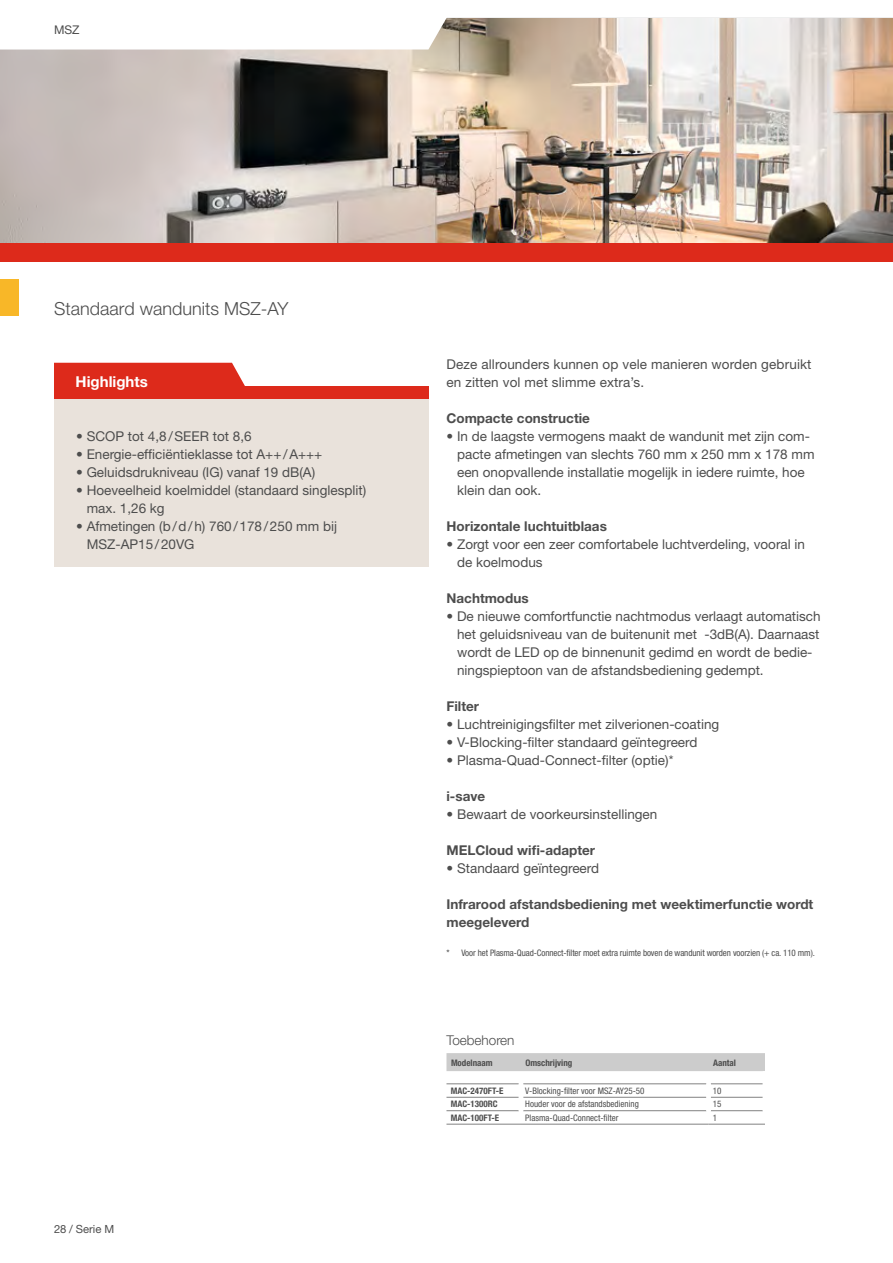
<style>
.page{position:relative;width:893px;height:1263px;background:#fff}
.page>*{position:absolute;margin:0;border:0;box-sizing:border-box;transform-origin:0 0}
.t1{font:300 18px "Helvetica Neue LT Pro";color:#4d4d4d}
.t2{font:700 15px "Helvetica Neue LT Pro";color:#fff}
.t3{font:13.5px/18px "Helvetica Neue LT Pro";color:#4d4d4d}
.t4{font:700 13.5px/18px "Helvetica Neue LT Pro";color:#4d4d4d}
.t5{font:300 13.5px "Helvetica Neue LT Pro";color:#4d4d4d}
.t6{font:12px "Helvetica Neue LT Pro";color:#4d4d4d}
.t7{font:11.25px "Helvetica Neue LT Pro";color:#4d4d4d}
.t8{font:condensed 9px "Helvetica Neue LT Pro";letter-spacing:-.01em;color:#4d4d4d}
.t9{font:700 condensed 9px "Helvetica Neue LT Pro";color:#4d4d4d}
</style>
<div class="page">
<img style="left:0;top:18px;width:893px;height:225px">
<svg style="left:0;top:17px;width:457px;height:33px"></svg>
<div style="left:0;top:243px;width:893px;height:18px;background:#dd2a1b"></div>
<div style="left:0;top:279px;width:18px;height:36px;background:#f8b728"></div>
<div style="left:54px;top:399px;width:374px;height:168px;background:#e9e2db"></div>
<div style="left:54px;top:363px;width:191px;height:24px;background:#dd2a1b"></div>
<div style="left:54px;top:387px;width:374px;height:12px;background:#dd2a1b"></div>
<div style="left:446px;top:1053px;width:319px;height:18px;background:#ccc"></div>
<hr style="left:446px;top:1083px;width:73px;height:1px;background:#828282">
<hr style="left:523px;top:1083px;width:183px;height:1px;background:#828282">
<hr style="left:711px;top:1083px;width:52px;height:1px;background:#828282">
<hr style="left:446px;top:1097px;width:73px;height:1px;background:#828282">
<hr style="left:523px;top:1097px;width:183px;height:1px;background:#828282">
<hr style="left:711px;top:1097px;width:52px;height:1px;background:#828282">
<hr style="left:446px;top:1110px;width:73px;height:1px;background:#828282">
<hr style="left:523px;top:1110px;width:183px;height:1px;background:#828282">
<hr style="left:711px;top:1110px;width:52px;height:1px;background:#828282">
<hr style="left:446px;top:1124px;width:75px;height:1px;background:#828282">
<hr style="left:521px;top:1124px;width:188px;height:1px;background:#828282">
<hr style="left:709px;top:1124px;width:56px;height:1px;background:#828282">
<p class="t6" style="left:54px;top:23px;width:27px">MSZ</p>
<h1 class="t1" style="left:54px;top:298px;width:236px">Standaard wandunits MSZ-AY</h1>
<p class="t2" style="left:76px;top:372px;width:74px">Highlights</p>
<p class="t3" style="left:76px;top:427px;width:177px">• SCOP tot 4,8 / SEER tot 8,6</p>
<p class="t3" style="left:76px;top:445px;width:248px">• Energie-efficiëntieklasse tot A++ / A+++</p>
<p class="t3" style="left:76px;top:463px;width:241px">• Geluidsdrukniveau (IG) vanaf 19 dB(A)</p>
<p class="t3" style="left:87px;top:481px;width:281px;text-indent:-11px">• Hoeveelheid koelmiddel (standaard singlesplit) max. 1,26 kg</p>
<p class="t3" style="left:87px;top:517px;width:252px;text-indent:-11px">• Afmetingen (b / d / h) 760 / 178 / 250 mm bij<br>MSZ-AP15 / 20VG</p>
<p class="t7" style="left:54px;top:1222px;width:62px">28 / Serie M</p>
<p class="t3" style="left:446px;top:355px;width:366px">Deze allrounders kunnen op vele manieren worden gebruikt en zitten vol met slimme extra’s.</p>
<p class="t4" style="left:446px;top:409px;width:145px">Compacte constructie</p>
<p class="t3" style="left:457px;top:427px;width:359px;text-indent:-11px">• In de laagste vermogens maakt de wandunit met zĳn com&shy;pacte afmetingen van slechts 760 mm x 250 mm x 178 mm een onopvallende installatie mogelĳk in iedere ruimte, hoe klein dan ook.</p>
<p class="t4" style="left:446px;top:517px;width:162px">Horizontale luchtuitblaas</p>
<p class="t3" style="left:457px;top:535px;width:349px;text-indent:-11px">• Zorgt voor een zeer comfortabele luchtverdeling, vooral in de koelmodus</p>
<p class="t4" style="left:446px;top:589px;width:84px">Nachtmodus</p>
<p class="t3" style="left:457px;top:607px;width:365px;text-indent:-11px">• De nieuwe comfortfunctie nachtmodus verlaagt automatisch het geluidsniveau van de buitenunit met -3dB(A). Daarnaast wordt de LED op de binnenunit gedimd en wordt de bedie&shy;ningspieptoon van de afstandsbediening gedempt.</p>
<p class="t4" style="left:446px;top:697px;width:34px">Filter</p>
<p class="t3" style="left:446px;top:715px;width:274px">• Luchtreinigingsfilter met zilverionen-coating</p>
<p class="t3" style="left:446px;top:733px;width:252px">• V-Blocking-filter standaard geïntegreerd</p>
<p class="t3" style="left:446px;top:751px;width:228px">• Plasma-Quad-Connect-filter (optie)*</p>
<p class="t4" style="left:446px;top:787px;width:40px">i-save</p>
<p class="t3" style="left:446px;top:805px;width:212px">• Bewaart de voorkeursinstellingen</p>
<p class="t4" style="left:446px;top:841px;width:150px">MELCloud wifi-adapter</p>
<p class="t3" style="left:446px;top:859px;width:154px">• Standaard geïntegreerd</p>
<p class="t4" style="left:446px;top:895px;width:368px">Infrarood afstandsbediening met weektimerfunctie wordt meegeleverd</p>
<p class="t8" style="left:446px;top:947px;width:370px">* Voor het Plasma-Quad-Connect-filter moet extra ruimte boven de wandunit worden voorzien (+ ca. 110 mm).</p>
<p class="t5" style="left:446px;top:1032px;width:70px">Toebehoren</p>
<p class="t9" style="left:451px;top:1057px;width:43px">Modelnaam</p>
<p class="t9" style="left:525px;top:1057px;width:48px">Omschrijving</p>
<p class="t9" style="left:713px;top:1057px;width:24px">Aantal</p>
<p class="t9" style="left:451px;top:1085px;width:54px">MAC-2470FT-E</p>
<p class="t8" style="left:525px;top:1085px;width:121px">V-Blocking-filter voor MSZ-AY25-50</p>
<p class="t8" style="left:713px;top:1085px;width:10px">10</p>
<p class="t9" style="left:451px;top:1099px;width:48px">MAC-1300RC</p>
<p class="t8" style="left:525px;top:1099px;width:115px">Houder voor de afstandsbediening</p>
<p class="t8" style="left:713px;top:1099px;width:10px">15</p>
<p class="t9" style="left:451px;top:1112px;width:50px">MAC-100FT-E</p>
<p class="t8" style="left:525px;top:1112px;width:95px">Plasma-Quad-Connect-filter</p>
<p class="t8" style="left:713px;top:1112px;width:6px">1</p>
</div>
